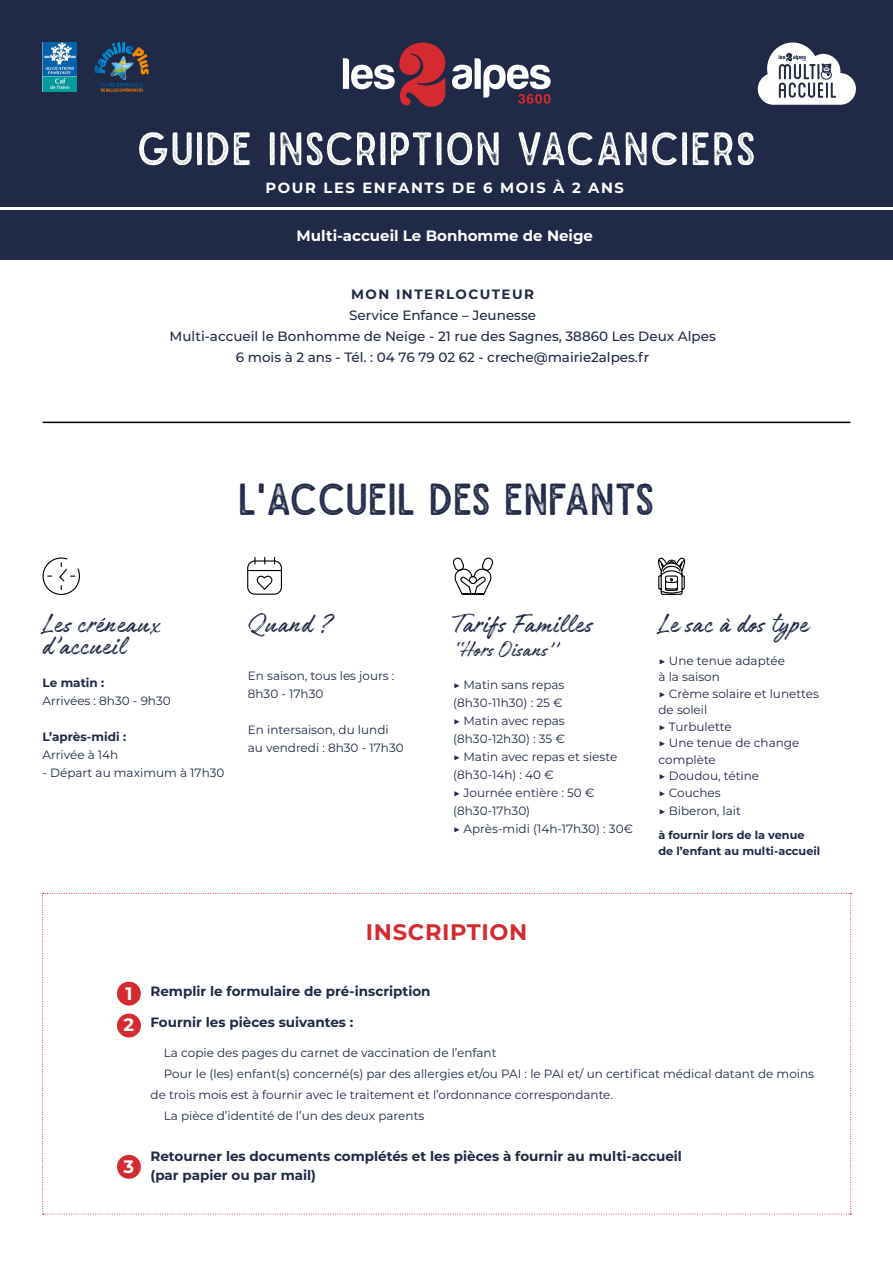
<style>
.page{position:relative;width:893px;height:1263px;background:#fff}
.page>*{position:absolute;margin:0;border:0;box-sizing:border-box;transform-origin:0 0}
.t1{font:43.05px "Sailors Rough";color:#202945}
.t2{font:30px/22.5px "Authenia";letter-spacing:.02em;color:#202945}
.t3{font:24px "Authenia";letter-spacing:.02em;color:#202945}
.t4{font:700 22.5px "Montserrat";letter-spacing:.03em;color:#d52a2f}
.t5{font:700 18px/32px "Montserrat";color:#fff}
.t6{font:700 15px "Montserrat";color:#fff}
.t7{font:700 14.7px "Montserrat";letter-spacing:.11em;color:#fff}
.t8{font:700 13.5px/19.5px "Montserrat";color:#202945}
.t9{font:500 13.5px/21px "Montserrat";color:#202945;text-align:center}
.t10{font:700 13.5px "Montserrat";letter-spacing:.11em;color:#202945}
.t11{font:12px/18px "Montserrat";color:#202945}
.t12{font:700 12px "Montserrat";color:#202945}
.t13{font:700 11.25px/16.5px "Montserrat";color:#202945}
</style>
<div class="page">
<div style="left:0;top:210px;width:893px;height:50px;background:#202945"></div>
<div style="left:0;top:0;width:893px;height:207px;background:#202945"></div>
<svg style="left:139px;top:132px;width:615px;height:33px"></svg>
<svg style="left:452px;top:58px;width:99px;height:46px"></svg>
<svg style="left:343px;top:43px;width:102px;height:64px"></svg>
<svg style="left:95px;top:42px;width:54px;height:50px"></svg>
<img style="left:43px;top:42px;width:34px;height:49px">
<svg style="left:42px;top:557px;width:38px;height:38px"></svg>
<svg style="left:658px;top:557px;width:28px;height:38px"></svg>
<div style="left:247px;top:560px;width:35px;height:35px;border:1px solid #000;border-radius:7px"></div>
<hr style="left:248px;top:570px;width:33px;height:1px;background:#000">
<svg style="left:254px;top:557px;width:2px;height:7px"></svg>
<svg style="left:256px;top:575px;width:17px;height:15px"></svg>
<svg style="left:453px;top:557px;width:41px;height:38px"></svg>
<hr style="left:43px;top:422px;width:807px;height:1px;background:#000">
<svg style="left:758px;top:43px;width:98px;height:62px"></svg>
<svg style="left:42px;top:893px;width:810px;height:322px"></svg>
<p class="t7" style="left:265px;top:177px;width:360px">POUR LES ENFANTS DE 6 MOIS À 2 ANS</p>
<p class="t6" style="left:296px;top:225px;width:298px">Multi-accueil Le Bonhomme de Neige</p>
<p class="t10" style="left:351px;top:284px;width:185px">MON INTERLOCUTEUR</p>
<p class="t9" style="left:169px;top:304px;width:548px">Service Enfance – Jeunesse<br>Multi-accueil le Bonhomme de Neige - 21 rue des Sagnes, 38860 Les Deux Alpes<br>6 mois à 2 ans - Tél. : 04 76 79 02 62 - creche@mairie2alpes.fr</p>
<h1 class="t1" style="left:238px;top:474px;width:418px">L'ACCUEIL DES ENFANTS</h1>
<h2 class="t2" style="left:43px;top:616px;width:119px">Les créneaux d’accueil</h2>
<p class="t12" style="left:43px;top:674px;width:63px">Le matin :</p>
<p class="t11" style="left:43px;top:691px;width:130px">Arrivées : 8h30 - 9h30</p>
<p class="t12" style="left:43px;top:728px;width:85px">L’après-midi :</p>
<p class="t11" style="left:43px;top:745px;width:77px">Arrivée à 14h</p>
<p class="t11" style="left:43px;top:763px;width:183px">- Départ au maximum à 17h30</p>
<h2 class="t2" style="left:248px;top:616px;width:85px">Quand ?</h2>
<p class="t11" style="left:248px;top:666px;width:148px">En saison, tous les jours :<br>8h30 - 17h30</p>
<p class="t11" style="left:248px;top:720px;width:157px">En intersaison, du lundi au vendredi : 8h30 - 17h30</p>
<h2 class="t2" style="left:453px;top:616px;width:141px">Tarifs Familles</h2>
<h3 class="t3" style="left:453px;top:636px;width:106px">‘‘Hors Oisans’’</h3>
<p class="t11" style="left:453px;top:675px;width:182px">▶ Matin sans repas (8h30-11h30) : 25 €<br>▶ Matin avec repas (8h30-12h30) : 35 €<br>▶ Matin avec repas et sieste (8h30-14h) : 40 €<br>▶ Journée entière : 50 € (8h30-17h30)<br>▶ Après-midi (14h-17h30) : 30€</p>
<h2 class="t2" style="left:658px;top:616px;width:151px">Le sac à dos type</h2>
<p class="t11" style="left:658px;top:652px;width:162px;line-height:16.5px">▶ Une tenue adaptée<br>à la saison<br>▶ Crème solaire et lunettes de soleil<br>▶ Turbulette<br>▶ Une tenue de change complète<br>▶ Doudou, tétine<br>▶ Couches</p>
<p class="t11" style="left:658px;top:801px;width:84px">▶ Biberon, lait</p>
<p class="t13" style="left:658px;top:826px;width:163px">à fournir lors de la venue de l’enfant au multi-accueil</p>
<h3 class="t4" style="left:366px;top:915px;width:163px">INSCRIPTION</h3>
<h3 class="t5" style="left:124px;top:976px;width:12px">1<br>2</h3>
<h3 class="t5" style="left:124px;top:1149px;width:12px">3</h3>
<p class="t8" style="left:151px;top:980px;width:282px">Remplir le formulaire de pré-inscription</p>
<p class="t8" style="left:151px;top:1012px;width:204px">Fournir les pièces suivantes :</p>
<p class="t11" style="left:164px;top:1043px;width:334px">La copie des pages du carnet de vaccination de l’enfant</p>
<p class="t11" style="left:164px;top:1064px;width:652px">Pour le (les) enfant(s) concerné(s) par des allergies et/ou PAI : le PAI et/ un certificat médical datant de moins</p>
<p class="t11" style="left:151px;top:1085px;width:464px">de trois mois est à fournir avec le traitement et l’ordonnance correspondante.</p>
<p class="t11" style="left:164px;top:1106px;width:262px">La pièce d’identité de l’un des deux parents</p>
<p class="t8" style="left:151px;top:1145px;width:533px">Retourner les documents complétés et les pièces à fournir au multi-accueil (par papier ou par mail)</p>
</div>
